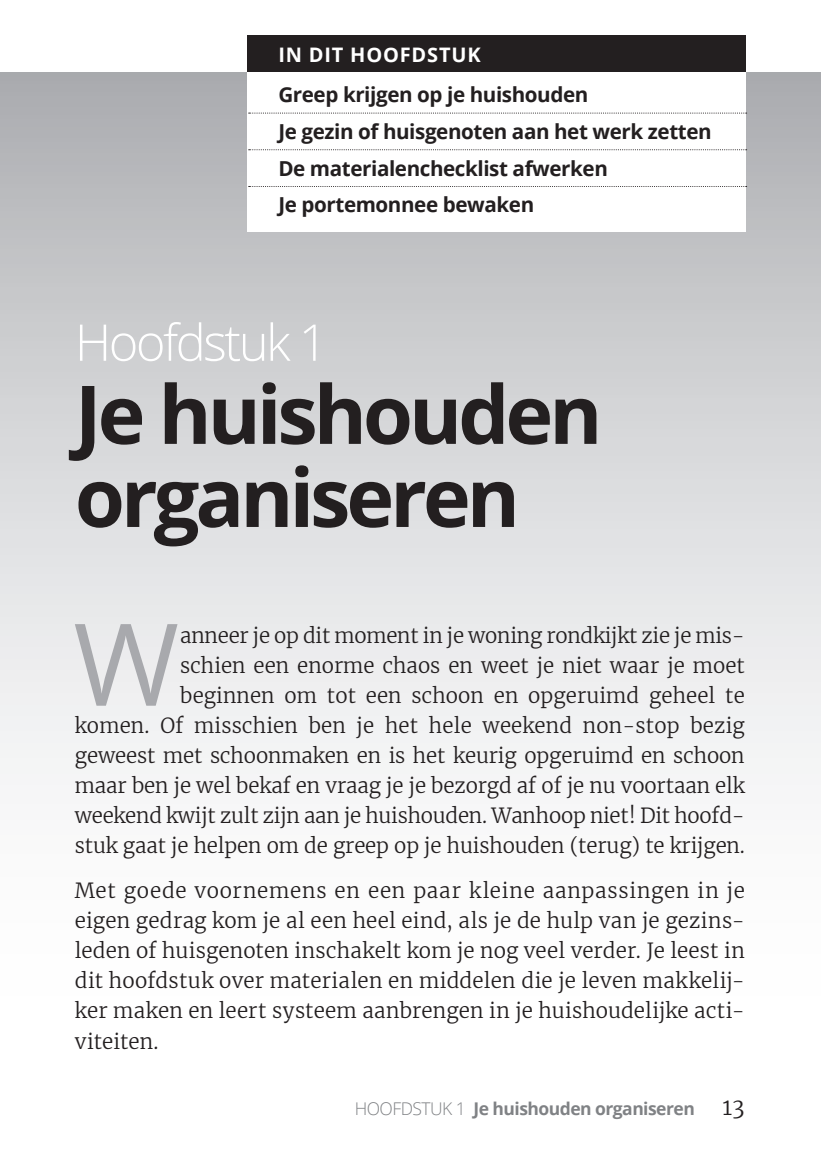
<style>
.page{position:relative;width:821px;height:1163px;background:#fff}
.page>*{position:absolute;margin:0;border:0;box-sizing:border-box;transform-origin:0 0}
.t1{font:114.25px "Open Sans";color:#a8a9ad}
.t2{font:700 81px/83px "Open Sans";letter-spacing:-.05em;color:#231f20}
.t3{font:300 50.5px "Open Sans";letter-spacing:-.05em;color:#fff}
.t4{font:300 20.5px/30px "Merriweather";letter-spacing:-.005em;color:#231f20;text-align:right}
.t5{font:700 20.5px/36.8px "Open Sans";letter-spacing:-.02em;color:#231f20}
.t6{font:700 20px "Open Sans";letter-spacing:.04em;color:#fff}
.t7{font:700 17.5px "Open Sans";letter-spacing:-.03em;color:#808285}
.t8{font:300 17.5px "Open Sans";color:#808285}
.s1{font-weight:300}
.s2{font-family:"Merriweather";font-weight:300;font-size:22.5px;color:#231f20}
</style>
<div class="page">
<div style="left:0;top:72px;width:821px;height:976px;background:linear-gradient(to bottom,#b2b4b7,#fff)"></div>
<div style="left:247px;top:35px;width:499px;height:37px;background:#231f20"></div>
<div style="left:247px;top:72px;width:499px;height:159px;background:#fff"></div>
<svg style="left:249px;top:113px;width:497px;height:1px"></svg>
<svg style="left:249px;top:149px;width:497px;height:1px"></svg>
<svg style="left:249px;top:186px;width:497px;height:1px"></svg>
<p class="t6" style="left:278px;top:40px;width:204px">IN DIT HOOFDSTUK</p>
<p class="t5" style="left:278px;top:76px;width:435px">Greep krijgen op je huishouden<br>Je gezin of huisgenoten aan het werk zetten<br>De materialenchecklist afwerken<br>Je portemonnee bewaken</p>
<h3 class="t3" style="left:75px;top:308px;width:254px">Hoofdstuk 1</h3>
<h2 class="t2" style="left:75px;top:371px;width:529px">Je huishouden organiseren</h2>
<h1 class="t1" style="left:73px;top:585px;width:107px">W</h1>
<p class="t4" style="left:75px;top:620px;width:671px">anneer je op dit moment in je woning rondkijkt zie je mis-<br>schien een enorme chaos en weet je niet waar je moet<br>beginnen om tot een schoon en opgeruimd geheel te<br>komen. Of misschien ben je het hele weekend non-stop bezig geweest met schoonmaken en is het keurig opgeruimd en schoon maar ben je wel bekaf en vraag je je bezorgd af of je nu voortaan elk weekend kwijt zult zijn aan je huishouden. Wanhoop niet! Dit hoofd&shy;stuk gaat je helpen om de greep op je huishouden (terug) te krijgen.</p>
<p class="t4" style="left:75px;top:875px;width:671px;text-align:justify">Met goede voornemens en een paar kleine aanpassingen in je eigen gedrag kom je al een heel eind, als je de hulp van je gezins&shy;leden of huisgenoten inschakelt kom je nog veel verder. Je leest in dit hoofdstuk over materialen en middelen die je leven makkelij&shy;ker maken en leert systeem aanbrengen in je huishoudelijke acti&shy;viteiten.</p>
<p class="t8" style="left:355px;top:1096px;width:24px">Hoofdstuk</p>
<p class="t7" style="left:456px;top:1095px;width:290px"><span class="s1">1</span> Je huishouden organiseren <span class="s2">13</span></p>
</div>
